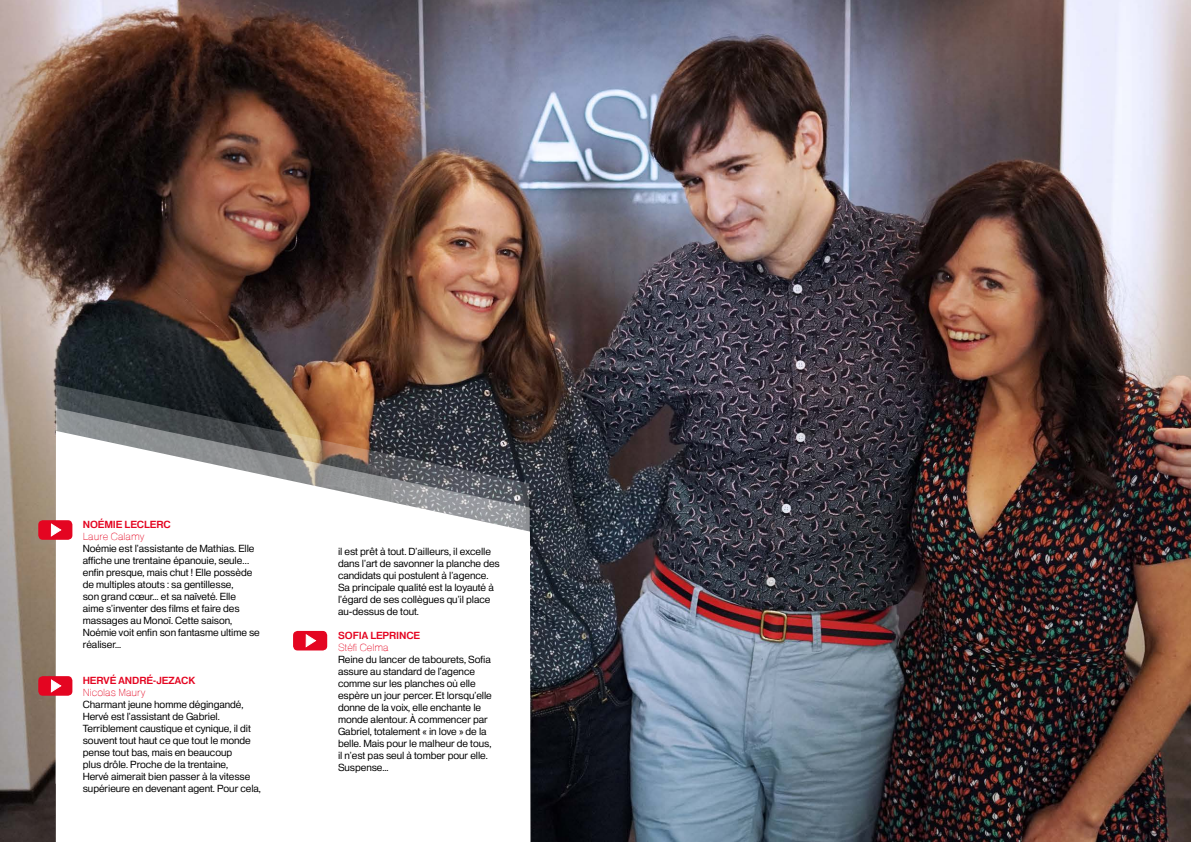
<style>
.page{position:relative;width:1191px;height:842px;background:#fff}
.page>*{position:absolute;margin:0;border:0;box-sizing:border-box;transform-origin:0 0}
.t1{font:10px/12px "FTV Heldustry";color:#000}
.t2{font:600 10px "FTV Heldustry";color:#e40521}
.t3{font:100 10px "FTV Heldustry";color:#e40521}
</style>
<div class="page">
<img style="left:0;top:0;width:1191px;height:842px">
<svg style="left:56px;top:385px;width:473px;height:23px;background:#4b3f36"></svg>
<svg style="left:55px;top:408px;width:475px;height:425px;background:#59514b"></svg>
<svg style="left:56px;top:431px;width:474px;height:411px"></svg>
<div style="left:38px;top:520px;width:34px;height:20px;background:#e40521;border-radius:5px"></div>
<svg style="left:51px;top:524px;width:10px;height:12px"></svg>
<div style="left:38px;top:676px;width:34px;height:20px;background:#e40521;border-radius:5px"></div>
<svg style="left:51px;top:680px;width:10px;height:12px"></svg>
<div style="left:293px;top:631px;width:34px;height:19px;background:#e40521;border-radius:5px"></div>
<svg style="left:306px;top:634px;width:10px;height:13px"></svg>
<p class="t2" style="left:83px;top:518px;width:89px">NOÉMIE LECLERC</p>
<p class="t3" style="left:83px;top:530px;width:63px">Laure Calamy</p>
<p class="t1" style="left:83px;top:542px;width:178px">Noémie est l’assistante de Mathias. Elle affiche une trentaine épanouie, seule… enfin presque, mais chut ! Elle possède de multiples atouts : sa gentillesse,<br>son grand cœur... et sa naïveté. Elle<br>aime s’inventer des films et faire des massages au Monoï. Cette saison, Noémie voit enfin son fantasme ultime se réaliser...</p>
<p class="t2" style="left:83px;top:674px;width:114px">HERVÉ ANDRÉ-JEZACK</p>
<p class="t3" style="left:83px;top:686px;width:64px">Nicolas Maury</p>
<p class="t1" style="left:83px;top:698px;width:180px">Charmant jeune homme dégingandé, Hervé est l’assistant de Gabriel.<br>Terriblement caustique et cynique, il dit souvent tout haut ce que tout le monde pense tout bas, mais en beaucoup<br>plus drôle. Proche de la trentaine,<br>Hervé aimerait bien passer à la vitesse supérieure en devenant agent. Pour cela,</p>
<p class="t1" style="left:338px;top:545px;width:163px">il est prêt à tout. D’ailleurs, il excelle dans l’art de savonner la planche des candidats qui postulent à l’agence.<br>Sa principale qualité est la loyauté à l’égard de ses collègues qu’il place au-dessus de tout.</p>
<p class="t2" style="left:338px;top:629px;width:83px">SOFIA LEPRINCE</p>
<p class="t3" style="left:338px;top:641px;width:52px">Stéfi Celma</p>
<p class="t1" style="left:338px;top:653px;width:155px">Reine du lancer de tabourets, Sofia assure au standard de l’agence comme sur les planches où elle espère un jour percer. Et lorsqu’elle donne de la voix, elle enchante le monde alentour. À commencer par<br>Gabriel, totalement « in love » de la belle. Mais pour le malheur de tous, il n’est pas seul à tomber pour elle.<br>Suspense...</p>
</div>
